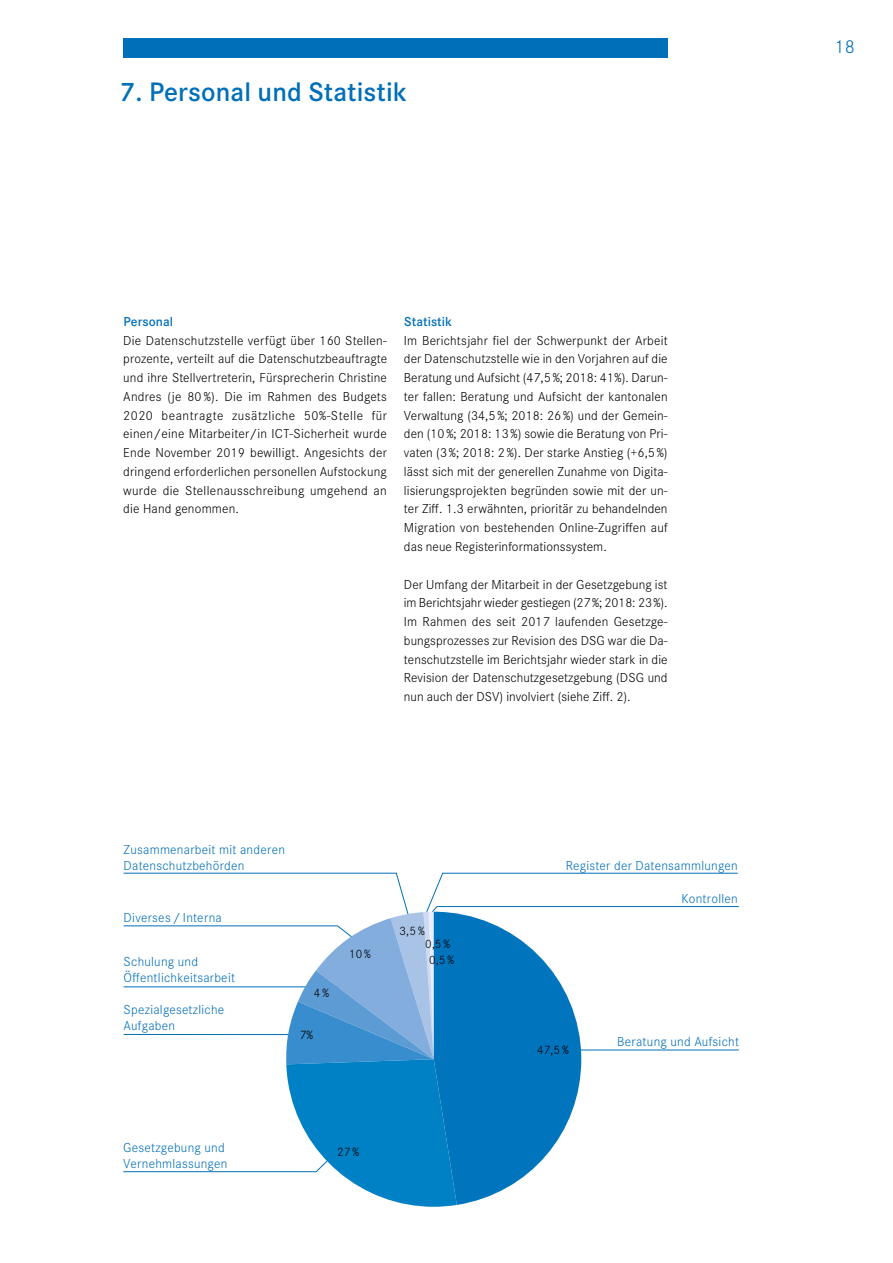
<style>
.page{position:relative;width:893px;height:1263px;background:#fff}
.page>*{position:absolute;margin:0;border:0;box-sizing:border-box;transform-origin:0 0}
.t1{font:600 27.75px "Corporate S";letter-spacing:.005em;color:#006fb9}
.t2{font:300 19.5px "Corporate S";color:#006fb9}
.t3{font:300 13.5px/18.8px "Corporate S";letter-spacing:.005em;color:#000;text-align:justify}
.t4{font:300 13.5px/15.8px "Corporate S";letter-spacing:.02em;color:#006fb9}
.t5{font:600 13.5px "Corporate S";letter-spacing:.005em;color:#006fb9}
.t6{font:300 12.6px/15.8px "Corporate S";color:#000}
</style>
<div class="page">
<svg style="left:123px;top:873px;width:616px;height:334px"></svg>
<div style="left:123px;top:38px;width:545px;height:19px;background:#006fb9"></div>
<h1 class="t1" style="left:120px;top:76px;width:288px">7. Personal und Statistik</h1>
<p class="t5" style="left:124px;top:314px;width:51px">Personal</p>
<p class="t3" style="left:123px;top:331px;width:265px">Die Datenschutzstelle verfügt über 160 Stellen&shy;prozente, verteilt auf die Datenschutzbeauftragte und ihre Stellvertreterin, Fürsprecherin Christine Andres (je 80 %). Die im Rahmen des Budgets 2020 beantragte zusätzliche 50%-Stelle für einen/eine Mitarbeiter/in ICT-Sicherheit wurde Ende November 2019 bewilligt. Angesichts der dringend erforderlichen personellen Aufstockung wurde die Stellenausschreibung umgehend an die Hand genommen.</p>
<p class="t5" style="left:404px;top:314px;width:50px">Statistik</p>
<p class="t3" style="left:404px;top:331px;width:265px">Im Berichtsjahr fiel der Schwerpunkt der Arbeit der Datenschutzstelle wie in den Vorjahren auf die Beratung und Aufsicht (47,5 %; 2018: 41%). Darun&shy;ter fallen: Beratung und Aufsicht der kantonalen Verwaltung (34,5 %; 2018: 26 %) und der Gemein&shy;den (10 %; 2018: 13 %) sowie die Beratung von Pri&shy;vaten (3 %; 2018: 2 %). Der starke Anstieg (+6,5 %) lässt sich mit der generellen Zunahme von Digita&shy;lisierungsprojekten begründen sowie mit der un&shy;ter Ziff. 1.3 erwähnten, prioritär zu behandelnden Migration von bestehenden Online-Zugriffen auf das neue Registerinformationssystem.</p>
<p class="t3" style="left:404px;top:575px;width:265px">Der Umfang der Mitarbeit in der Gesetzgebung ist im Berichtsjahr wieder gestiegen (27%; 2018: 23%).<br>Im Rahmen des seit 2017 laufenden Gesetzge&shy;bungsprozesses zur Revision des DSG war die Da&shy;tenschutzstelle im Berichtsjahr wieder stark in die Revision der Datenschutzgesetzgebung (DSG und nun auch der DSV) involviert (siehe Ziff. 2).</p>
<p class="t4" style="left:124px;top:842px;width:163px">Zusammenarbeit mit anderen<br>Datenschutzbehörden</p>
<p class="t4" style="left:124px;top:910px;width:100px">Diverses / Interna</p>
<p class="t4" style="left:124px;top:954px;width:113px">Schulung und<br>Öffentlichkeitsarbeit</p>
<p class="t4" style="left:124px;top:1002px;width:102px">Spezialgesetzliche<br>Aufgaben</p>
<p class="t6" style="left:314px;top:985px;width:17px">4 %</p>
<p class="t6" style="left:300px;top:1027px;width:15px">7%</p>
<p class="t6" style="left:349px;top:946px;width:23px">10 %</p>
<p class="t6" style="left:399px;top:923px;width:27px">3,5 %</p>
<p class="t6" style="left:425px;top:936px;width:30px">0,5 %<br>0,5 %</p>
<p class="t4" style="left:123px;top:1140px;width:106px">Gesetzgebung und<br>Vernehmlassungen</p>
<p class="t6" style="left:337px;top:1144px;width:24px">27 %</p>
<p class="t4" style="left:566px;top:857px;width:174px">Register der Datensammlungen</p>
<p class="t4" style="left:682px;top:891px;width:58px">Kontrollen</p>
<p class="t6" style="left:537px;top:1042px;width:33px">47,5 %</p>
<p class="t4" style="left:617px;top:1034px;width:123px">Beratung und Aufsicht</p>
<h2 class="t2" style="left:835px;top:35px;width:22px">18</h2>
</div>
